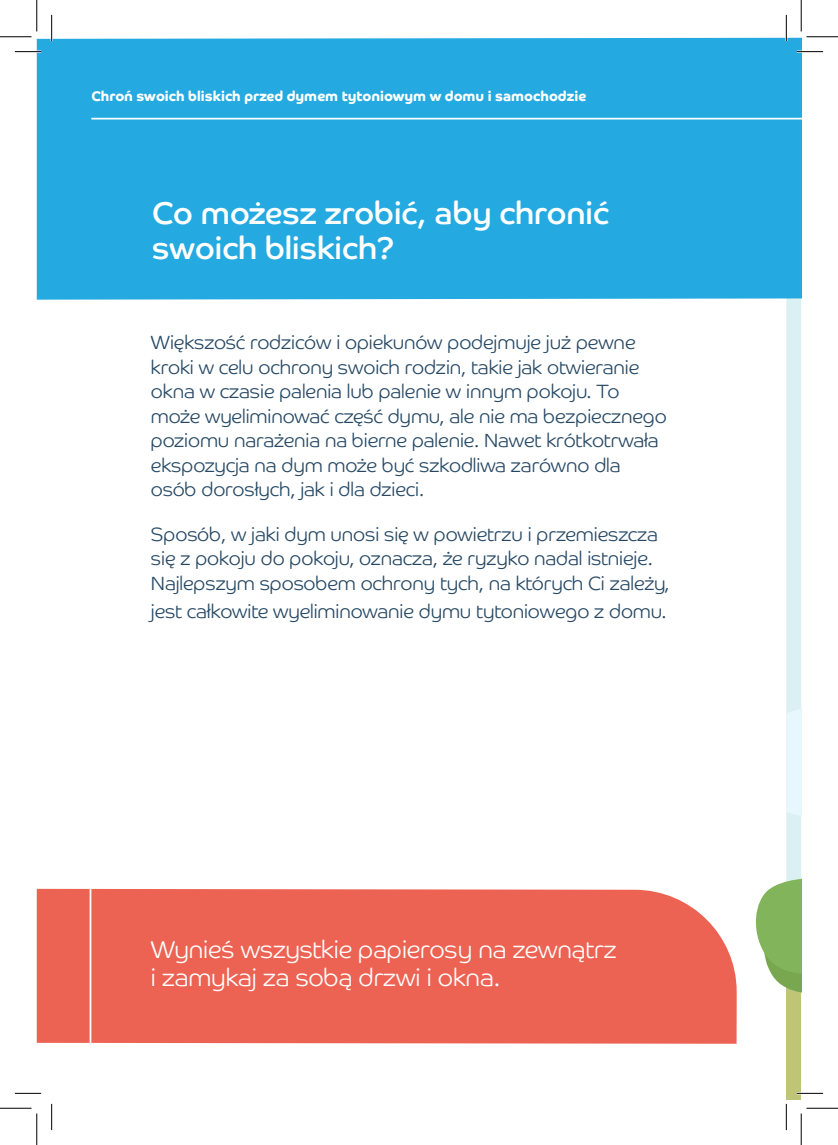
<style>
.page{position:relative;width:838px;height:1145px;background:#fff}
.page>*{position:absolute;margin:0;border:0;box-sizing:border-box;transform-origin:0 0}
.t1{font:31.5px/35px "Co Headline";color:#fff}
.t2{font:300 24.5px/28px "Co Headline";color:#fff}
.Paragraph_Style_1{font:300 19.25px/24.5px "Co Headline";color:#264864}
.t3{font:700 14px "Co Headline";color:#fff}
</style>
<div class="page">
<div style="left:37px;top:889px;width:699px;height:155px;background:#ed6353"></div>
<hr style="left:90px;top:852px;width:1px;height:192px;background:#fff">
<div style="left:786px;top:42px;width:15px;height:1042px;background:#daf0f3"></div>
<div style="left:786px;top:987px;width:15px;height:113px;background:#bfc576"></div>
<div style="left:37px;top:37px;width:764px;height:263px;background:#24aae1"></div>
<hr style="left:91px;top:118px;width:710px;height:2px;background:#fff">
<svg style="left:755px;top:673px;width:46px;height:320px"></svg>
<hr style="left:15px;top:51px;width:26px;height:2px;background:#fff">
<hr style="left:796px;top:51px;width:27px;height:2px;background:#fff">
<hr style="left:796px;top:1092px;width:27px;height:2px;background:#fff">
<hr style="left:51px;top:15px;width:2px;height:26px;background:#fff">
<hr style="left:785px;top:15px;width:2px;height:26px;background:#fff">
<svg style="left:15px;top:51px;width:26px;height:1px"></svg>
<svg style="left:796px;top:51px;width:27px;height:1px"></svg>
<svg style="left:15px;top:1093px;width:26px;height:1px"></svg>
<svg style="left:796px;top:1093px;width:27px;height:1px"></svg>
<svg style="left:51px;top:15px;width:1px;height:26px"></svg>
<svg style="left:51px;top:1104px;width:1px;height:26px"></svg>
<svg style="left:786px;top:15px;width:1px;height:26px"></svg>
<svg style="left:786px;top:1104px;width:1px;height:26px"></svg>
<hr style="left:0;top:36px;width:32px;height:1px;background:#000">
<hr style="left:806px;top:36px;width:31px;height:1px;background:#000">
<hr style="left:0;top:1108px;width:32px;height:1px;background:#000">
<hr style="left:806px;top:1108px;width:31px;height:1px;background:#000">
<hr style="left:36px;top:0;width:1px;height:31px;background:#000">
<hr style="left:36px;top:1113px;width:1px;height:32px;background:#000">
<hr style="left:800px;top:0;width:1px;height:31px;background:#000">
<hr style="left:800px;top:1113px;width:1px;height:32px;background:#000">
<p class="t3" style="left:91px;top:88px;width:496px">Chroń swoich bliskich przed dymem tytoniowym w domu i samochodzie</p>
<p class="t1" style="left:152px;top:196px;width:458px">Co możesz zrobić, aby chronić swoich bliskich?</p>
<p class="Paragraph_Style_1" style="left:151px;top:329px;width:517px">Większość rodziców i opiekunów podejmuje już pewne kroki w celu ochrony swoich rodzin, takie jak otwieranie okna w czasie palenia lub palenie w innym pokoju. To może wyeliminować część dymu, ale nie ma bezpiecznego poziomu narażenia na bierne palenie. Nawet krótkotrwała ekspozycja na dym może być szkodliwa zarówno dla osób dorosłych, jak i dla dzieci.</p>
<p class="Paragraph_Style_1" style="left:151px;top:520px;width:520px">Sposób, w jaki dym unosi się w powietrzu i przemieszcza się z pokoju do pokoju, oznacza, że ryzyko nadal istnieje.<br>Najlepszym sposobem ochrony tych, na których Ci zależy,</p>
<p class="Paragraph_Style_1" style="left:151px;top:597px;width:517px">jest całkowite wyeliminowanie dymu tytoniowego z domu.</p>
<p class="t2" style="left:151px;top:933px;width:467px">Wynieś wszystkie papierosy na zewnątrz i zamykaj za sobą drzwi i okna.</p>
</div>
